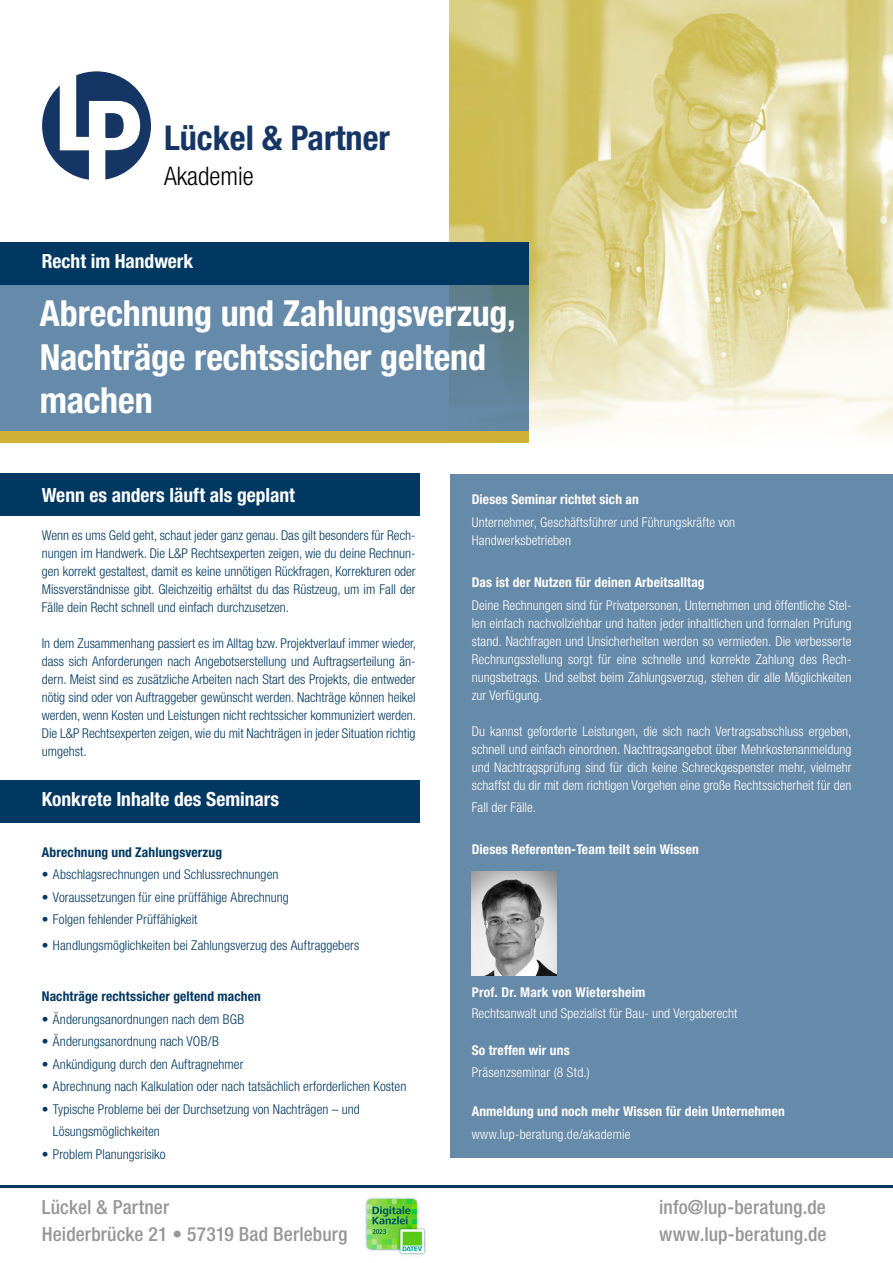
<style>
.page{position:relative;width:893px;height:1263px;background:#fff}
.page>*{position:absolute;margin:0;border:0;box-sizing:border-box;transform-origin:0 0}
.t1{font:700 condensed 36px/43.2px "Helvetica Neue LT Pro";letter-spacing:-.005em;color:#fff}
.t2{font:700 condensed 34.2px "Helvetica Neue";color:#153665}
.t3{font:300 condensed 25.65px "Helvetica Neue";color:#000}
.t4{font:500 condensed 19.5px/27px "Helvetica Neue LT Pro";letter-spacing:.005em;color:#969696}
.t5{font:700 condensed 19.5px "Helvetica Neue LT Pro";color:#fff}
.t6{font:300 condensed 13.5px/18px "Helvetica Neue LT Pro";letter-spacing:.005em;color:#003862;text-align:justify}
.t7{font:300 condensed 13.5px/18px "Helvetica Neue LT Pro";letter-spacing:.005em;color:#fff;text-align:justify}
.t8{font:700 condensed 13.5px "Helvetica Neue LT Pro";letter-spacing:.01em;color:#fff}
.t9{font:700 condensed 13.5px "Helvetica Neue LT Pro";letter-spacing:.01em;color:#003862}
</style>
<div class="page">
<div style="left:0;top:474px;width:419px;height:42px;background:#003862"></div>
<div style="left:0;top:780px;width:419px;height:42px;background:#003862"></div>
<img style="left:450px;top:0;width:443px;height:438px">
<svg style="left:0;top:284px;width:529px;height:147px;background:#6488a5"></svg>
<div style="left:0;top:242px;width:529px;height:42px;background:#003862"></div>
<div style="left:0;top:431px;width:529px;height:12px;background:#d1b037"></div>
<div style="left:450px;top:474px;width:443px;height:683px;background:#668aa9"></div>
<img style="left:472px;top:872px;width:84px;height:104px">
<hr style="left:0;top:1185px;width:893px;height:3px;background:#003862">
<div style="left:42px;top:71px;width:109px;height:109px;background:#153665;border-radius:50%"></div>
<svg style="left:60px;top:71px;width:80px;height:109px"></svg>
<img style="left:365px;top:1197px;width:62px;height:59px">
<h2 class="t2" style="left:164px;top:117px;width:227px">Lückel &amp; Partner</h2>
<h3 class="t3" style="left:164px;top:161px;width:91px">Akademie</h3>
<h3 class="t5" style="left:42px;top:249px;width:153px">Recht im Handwerk</h3>
<h1 class="t1" style="left:40px;top:292px;width:478px">Abrechnung und Zahlungsverzug,<br>Nachträge rechtssicher geltend machen</h1>
<h3 class="t5" style="left:42px;top:483px;width:255px">Wenn es anders läuft als geplant</h3>
<p class="t6" style="left:42px;top:526px;width:375px">Wenn es ums Geld geht, schaut jeder ganz genau. Das gilt besonders für Rech&shy;nungen im Handwerk. Die L&amp;P Rechtsexperten zeigen, wie du deine Rechnun&shy;gen korrekt gestaltest, damit es keine unnötigen Rückfragen, Korrekturen oder Missverständnisse gibt. Gleichzeitig erhältst du das Rüstzeug, um im Fall der Fälle dein Recht schnell und einfach durchzusetzen.</p>
<p class="t6" style="left:42px;top:634px;width:376px">In dem Zusammenhang passiert es im Alltag bzw. Projektverlauf immer wieder, dass sich Anforderungen nach Angebotserstellung und Auftragserteilung än&shy;dern. Meist sind es zusätzliche Arbeiten nach Start des Projekts, die entweder nötig sind oder von Auftraggeber gewünscht werden. Nachträge können heikel werden, wenn Kosten und Leistungen nicht rechtssicher kommuniziert werden.<br>Die L&amp;P Rechtsexperten zeigen, wie du mit Nachträgen in jeder Situation richtig umgehst.</p>
<h3 class="t5" style="left:42px;top:787px;width:239px">Konkrete Inhalte des Seminars</h3>
<p class="t9" style="left:42px;top:844px;width:182px">Abrechnung und Zahlungsverzug</p>
<p class="t6" style="left:42px;top:865px;width:238px">• Abschlagsrechnungen und Schlussrechnungen</p>
<p class="t6" style="left:42px;top:888px;width:249px">• Voraussetzungen für eine prüffähige Abrechnung</p>
<p class="t6" style="left:42px;top:910px;width:157px">• Folgen fehlender Prüffähigkeit</p>
<p class="t6" style="left:42px;top:936px;width:319px">• Handlungsmöglichkeiten bei Zahlungsverzug des Auftraggebers</p>
<p class="t9" style="left:42px;top:988px;width:220px">Nachträge rechtssicher geltend machen</p>
<p class="t6" style="left:42px;top:1010px;width:204px">• Änderungsanordnungen nach dem BGB</p>
<p class="t6" style="left:42px;top:1032px;width:179px">• Änderungsanordnung nach VOB/B</p>
<p class="t6" style="left:42px;top:1055px;width:203px">• Ankündigung durch den Auftragnehmer</p>
<p class="t6" style="left:42px;top:1077px;width:366px">• Abrechnung nach Kalkulation oder nach tatsächlich erforderlichen Kosten</p>
<p class="t6" style="left:53px;top:1097px;width:308px;line-height:22.5px;text-indent:-11px">• Typische Probleme bei der Durchsetzung von Nachträgen – und<br>Lösungsmöglichkeiten</p>
<p class="t6" style="left:42px;top:1145px;width:125px">• Problem Planungsrisiko</p>
<p class="t8" style="left:472px;top:491px;width:169px">Dieses Seminar richtet sich an</p>
<p class="t7" style="left:472px;top:513px;width:265px">Unternehmer, Geschäftsführer und Führungskräfte von<br>Handwerksbetrieben</p>
<p class="t8" style="left:472px;top:574px;width:234px">Das ist der Nutzen für deinen Arbeitsalltag</p>
<p class="t7" style="left:472px;top:596px;width:381px">Deine Rechnungen sind für Privatpersonen, Unternehmen und öffentliche Stel&shy;len einfach nachvollziehbar und halten jeder inhaltlichen und formalen Prüfung stand. Nachfragen und Unsicherheiten werden so vermieden. Die verbesserte Rechnungsstellung sorgt für eine schnelle und korrekte Zahlung des Rech&shy;nungsbetrags. Und selbst beim Zahlungsverzug, stehen dir alle Möglichkeiten zur Verfügung.</p>
<p class="t7" style="left:472px;top:722px;width:381px">Du kannst geforderte Leistungen, die sich nach Vertragsabschluss ergeben, schnell und einfach einordnen. Nachtragsangebot über Mehrkostenanmeldung und Nachtragsprüfung sind für dich keine Schreckgespenster mehr, vielmehr schaffst du dir mit dem richtigen Vorgehen eine große Rechtssicherheit für den</p>
<p class="t7" style="left:472px;top:798px;width:66px">Fall der Fälle.</p>
<p class="t8" style="left:472px;top:841px;width:229px">Dieses Referenten-Team teilt sein Wissen</p>
<p class="t8" style="left:472px;top:984px;width:175px">Prof. Dr. Mark von Wietersheim</p>
<p class="t7" style="left:472px;top:1004px;width:267px">Rechtsanwalt und Spezialist für Bau- und Vergaberecht</p>
<p class="t8" style="left:472px;top:1042px;width:99px">So treffen wir uns</p>
<p class="t7" style="left:472px;top:1063px;width:119px">Präsenzseminar (8 Std.)</p>
<p class="t8" style="left:472px;top:1103px;width:315px">Anmeldung und noch mehr Wissen für dein Unternehmen</p>
<p class="t7" style="left:472px;top:1125px;width:160px">www.lup-beratung.de/akademie</p>
<h3 class="t4" style="left:42px;top:1193px;width:307px">Lückel &amp; Partner<br>Heiderbrücke 21 • 57319 Bad Berleburg</h3>
<h3 class="t4" style="left:659px;top:1193px;width:169px">info@lup-beratung.de www.lup-beratung.de</h3>
</div>
